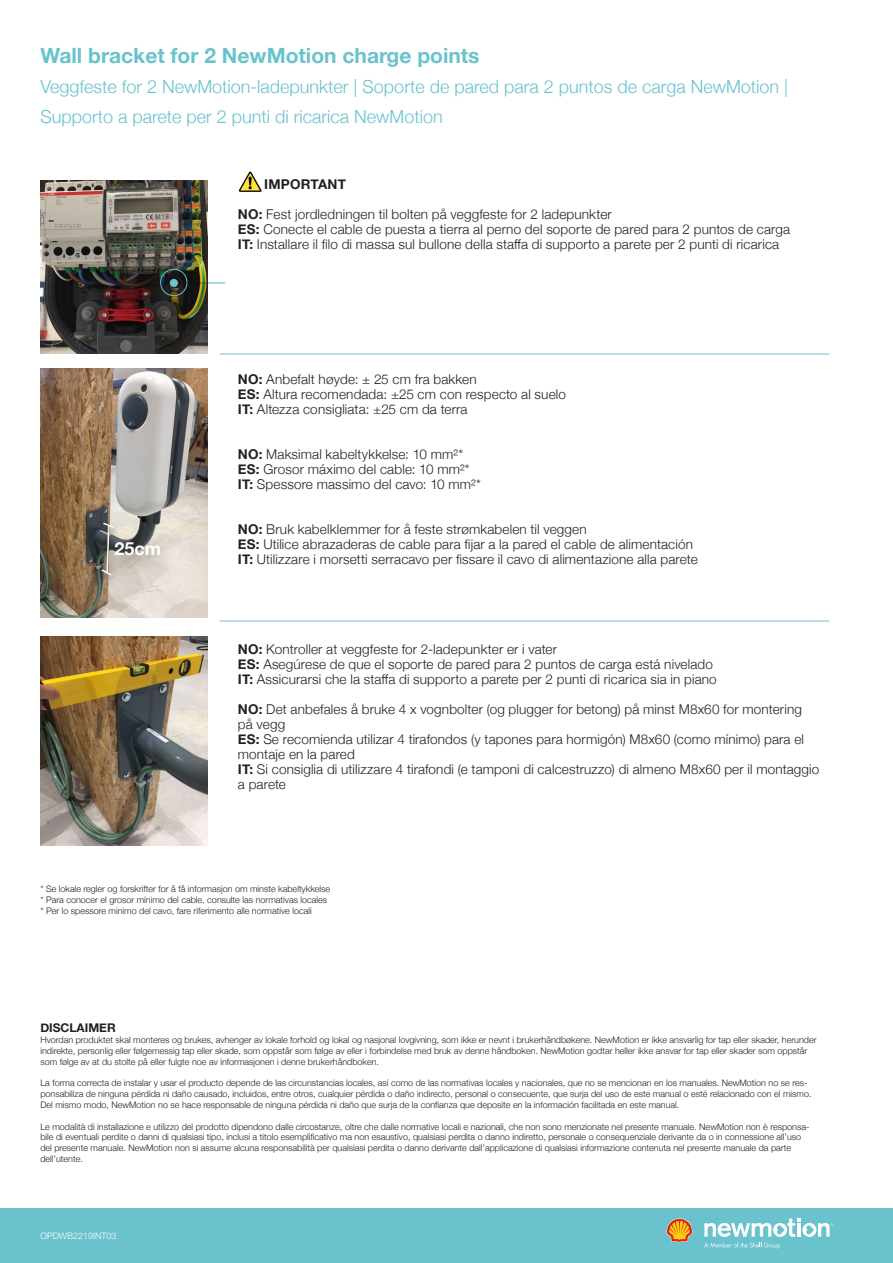
<style>
.page{position:relative;width:893px;height:1263px;background:#fff}
.page>*{position:absolute;margin:0;border:0;box-sizing:border-box;transform-origin:0 0}
.t1{font:700 21px "Helvetica Neue";color:#69c2cc}
.t2{font:300 18px/30px "Helvetica Neue";color:#69c2cc}
.t3{font:700 18px "Helvetica Neue";color:#fff}
.t4{font:300 13.5px/15px "Helvetica Neue";letter-spacing:.01em;color:#231f20}
.t5{font:700 13.5px "Helvetica Neue";letter-spacing:.015em;color:#231f20}
.t6{font:700 12px "Helvetica Neue";color:#231f20}
.t7{font:300 9px/10.8px "Helvetica Neue";color:#231f20}
.t8{font:300 9px "Helvetica Neue";color:#fff}
.s1{font-weight:700}
</style>
<div class="page">
<div style="left:0;top:1208px;width:893px;height:54px;background:#69c2cc"></div>
<svg style="left:704px;top:1218px;width:129px;height:31px"></svg>
<svg style="left:667px;top:1218px;width:26px;height:25px"></svg>
<hr style="left:219px;top:354px;width:610px;height:1px;background:#69c2cc">
<img style="left:40px;top:180px;width:167px;height:174px">
<div style="left:160px;top:269px;width:27px;height:27px;border:1px solid #69c2cc;border-radius:50%"></div>
<div style="left:170px;top:279px;width:8px;height:8px;background:#69c2cc;border-radius:50%"></div>
<hr style="left:219px;top:621px;width:610px;height:1px;background:#69c2cc">
<img style="left:238px;top:171px;width:24px;height:20px">
<hr style="left:187px;top:282px;width:38px;height:2px;background:#69c2cc">
<img style="left:40px;top:637px;width:167px;height:208px">
<img style="left:40px;top:368px;width:167px;height:250px">
<svg style="left:99px;top:577px;width:19px;height:8px"></svg>
<div style="left:97px;top:528px;width:81px;height:49px;background:#231f20;opacity:.75"></div>
<svg style="left:96px;top:520px;width:25px;height:19px"></svg>
<svg style="left:100px;top:521px;width:15px;height:56px"></svg>
<p class="t1" style="left:40px;top:39px;width:441px">Wall bracket for 2 NewMotion charge points</p>
<p class="t2" style="left:40px;top:70px;width:749px">Veggfeste for 2 NewMotion-ladepunkter | Soporte de pared para 2 puntos de carga NewMotion |<br>Supporto a parete per 2 punti di ricarica NewMotion</p>
<p class="t3" style="left:115px;top:534px;width:48px">25cm</p>
<p class="t5" style="left:264px;top:174px;width:83px">IMPORTANT</p>
<p class="t4" style="left:238px;top:206px;width:375px"><span class="s1">NO:</span> Fest jordledningen til bolten på veggfeste for 2 ladepunkter</p>
<p class="t4" style="left:238px;top:221px;width:554px"><span class="s1">ES:</span> Conecte el cable de puesta a tierra al perno del soporte de pared para 2 puntos de carga</p>
<p class="t4" style="left:238px;top:236px;width:543px"><span class="s1">IT:</span> Installare il filo di massa sul bullone della staffa di supporto a parete per 2 punti di ricarica</p>
<p class="t4" style="left:238px;top:371px;width:240px"><span class="s1">NO:</span> Anbefalt høyde: ± 25 cm fra bakken</p>
<p class="t4" style="left:238px;top:386px;width:330px"><span class="s1">ES:</span> Altura recomendada: ±25 cm con respecto al suelo</p>
<p class="t4" style="left:238px;top:401px;width:231px"><span class="s1">IT:</span> Altezza consigliata: ±25 cm da terra</p>
<p class="t4" style="left:238px;top:446px;width:227px"><span class="s1">NO:</span> Maksimal kabeltykkelse: 10 mm²*</p>
<p class="t4" style="left:238px;top:461px;width:233px"><span class="s1">ES:</span> Grosor máximo del cable: 10 mm²*</p>
<p class="t4" style="left:238px;top:476px;width:244px"><span class="s1">IT:</span> Spessore massimo del cavo: 10 mm²*</p>
<p class="t4" style="left:238px;top:521px;width:350px"><span class="s1">NO:</span> Bruk kabelklemmer for å feste strømkabelen til veggen</p>
<p class="t4" style="left:238px;top:536px;width:457px"><span class="s1">ES:</span> Utilice abrazaderas de cable para fijar a la pared el cable de alimentación</p>
<p class="t4" style="left:238px;top:551px;width:461px"><span class="s1">IT:</span> Utilizzare i morsetti serracavo per fissare il cavo di alimentazione alla parete</p>
<p class="t4" style="left:238px;top:641px;width:321px"><span class="s1">NO:</span> Kontroller at veggfeste for 2-ladepunkter er i vater</p>
<p class="t4" style="left:238px;top:656px;width:477px"><span class="s1">ES:</span> Asegúrese de que el soporte de pared para 2 puntos de carga está nivelado</p>
<p class="t4" style="left:238px;top:671px;width:480px"><span class="s1">IT:</span> Assicurarsi che la staffa di supporto a parete per 2 punti di ricarica sia in piano</p>
<p class="t4" style="left:238px;top:701px;width:565px"><span class="s1">NO:</span> Det anbefales å bruke 4 x vognbolter (og plugger for betong) på minst M8x60 for montering</p>
<p class="t4" style="left:238px;top:716px;width:49px">på vegg</p>
<p class="t4" style="left:238px;top:731px;width:568px"><span class="s1">ES:</span> Se recomienda utilizar 4 tirafondos (y tapones para hormigón) M8x60 (como mínimo) para el montaje en la pared</p>
<p class="t4" style="left:238px;top:761px;width:583px"><span class="s1">IT:</span> Si consiglia di utilizzare 4 tirafondi (e tamponi di calcestruzzo) di almeno M8x60 per il montaggio a parete</p>
<p class="t7" style="left:40px;top:883px;width:291px">* Se lokale regler og forskrifter for å få informasjon om minste kabeltykkelse</p>
<p class="t7" style="left:40px;top:894px;width:288px">* Para conocer el grosor mínimo del cable, consulte las normativas locales</p>
<p class="t7" style="left:40px;top:905px;width:273px">* Per lo spessore minimo del cavo, fare riferimento alle normative locali</p>
<p class="t6" style="left:40px;top:1018px;width:77px">DISCLAIMER</p>
<p class="t7" style="left:40px;top:1034px;width:778px">Hvordan produktet skal monteres og brukes, avhenger av lokale forhold og lokal og nasjonal lovgivning, som ikke er nevnt i brukerhåndbøkene. NewMotion er ikke ansvarlig for tap eller skader, herunder indirekte, personlig eller følgemessig tap eller skade, som oppstår som følge av eller i forbindelse med bruk av denne håndboken. NewMotion godtar heller ikke ansvar for tap eller skader som oppstår som følge av at du stolte på eller fulgte noe av informasjonen i denne brukerhåndboken.</p>
<p class="t7" style="left:40px;top:1077px;width:773px">La forma correcta de instalar y usar el producto depende de las circunstancias locales, así como de las normativas locales y nacionales, que no se mencionan en los manuales. NewMotion no se res&shy;ponsabiliza de ninguna pérdida ni daño causado, incluidos, entre otros, cualquier pérdida o daño indirecto, personal o consecuente, que surja del uso de este manual o esté relacionado con el mismo.<br>Del mismo modo, NewMotion no se hace responsable de ninguna pérdida ni daño que surja de la confianza que deposite en la información facilitada en este manual.</p>
<p class="t7" style="left:40px;top:1120px;width:770px">Le modalità di installazione e utilizzo del prodotto dipendono dalle circostanze, oltre che dalle normative locali e nazionali, che non sono menzionate nel presente manuale. NewMotion non è responsa&shy;bile di eventuali perdite o danni di qualsiasi tipo, inclusi a titolo esemplificativo ma non esaustivo, qualsiasi perdita o danno indiretto, personale o consequenziale derivante da o in connessione all’uso del presente manuale. NewMotion non si assume alcuna responsabilità per qualsiasi perdita o danno derivante dall’applicazione di qualsiasi informazione contenuta nel presente manuale da parte dell’utente.</p>
<p class="t8" style="left:40px;top:1229px;width:78px">OPDWB2219INT03</p>
</div>
